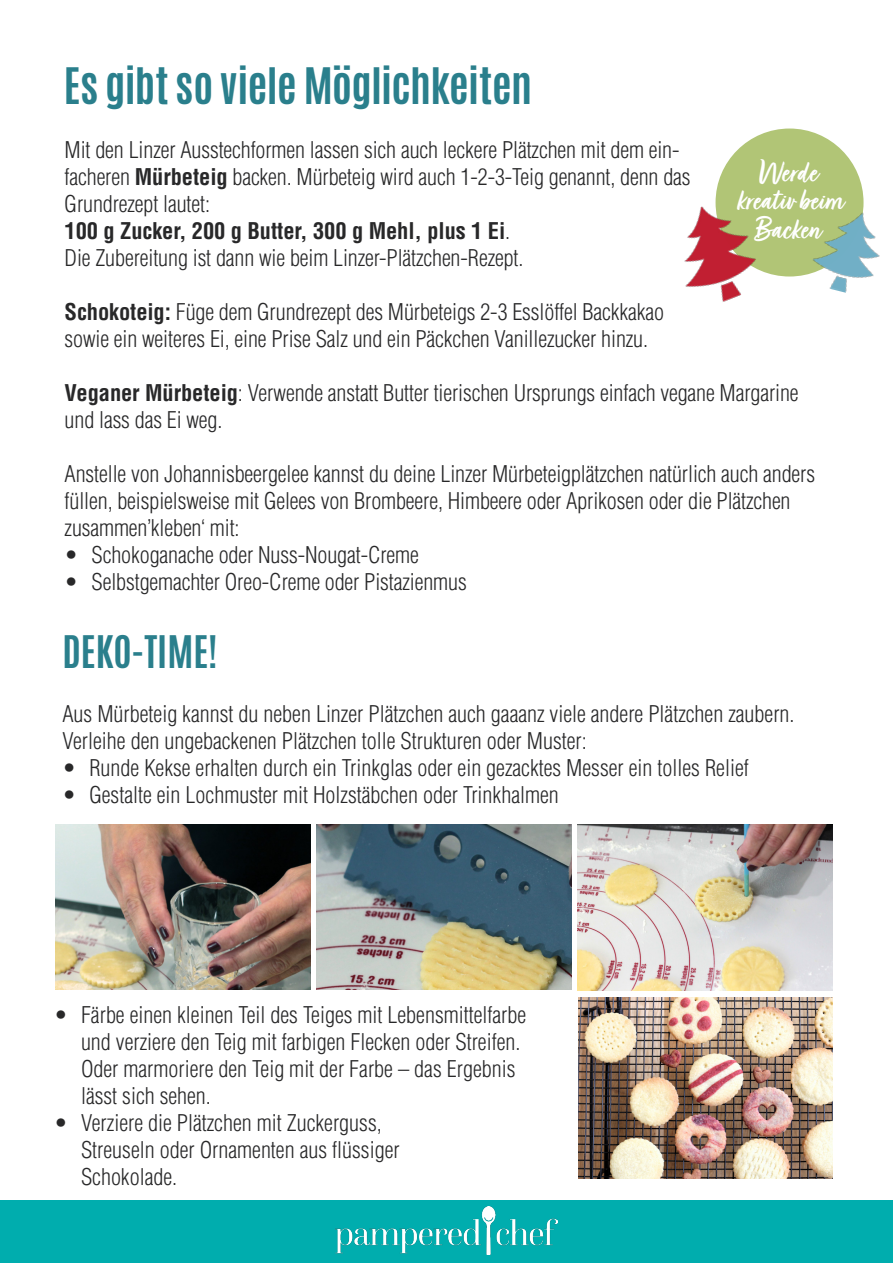
<style>
.page{position:relative;width:893px;height:1263px;background:#fff}
.page>*{position:absolute;margin:0;border:0;box-sizing:border-box;transform-origin:0 0}
.t1{font:700 42px "Antonio";letter-spacing:-.015em;color:#2a7f8c}
.t2{font:700 37.5px "Antonio";color:#2a7f8c}
.t3{font:33px "Turbinado Bold Pro";color:#fff}
.t4{font:300 condensed 22.5px/27px "Helvetica";letter-spacing:-.005em;color:#282829}
.t5{font:700 condensed 22.5px "Helvetica";letter-spacing:-.005em;color:#282829}
.s1{font-weight:700}
.s2{font-weight:300}
</style>
<div class="page">
<div style="left:0;top:1200px;width:893px;height:63px;background:#00adae"></div>
<img style="left:335px;top:1206px;width:223px;height:48px">
<img style="left:55px;top:825px;width:255px;height:165px">
<img style="left:316px;top:825px;width:255px;height:165px">
<img style="left:577px;top:825px;width:255px;height:166px">
<div style="left:715px;top:129px;width:148px;height:147px;background:#b1c576;border-radius:50%"></div>
<img style="left:807px;top:195px;width:73px;height:98px">
<img style="left:684px;top:189px;width:99px;height:113px">
<img style="left:578px;top:998px;width:255px;height:181px">
<p class="t1" style="left:64px;top:55px;width:470px">Es gibt so viele Möglichkeiten</p>
<p class="t4" style="left:65px;top:136px;width:627px">Mit den Linzer Ausstechformen lassen sich auch leckere Plätzchen mit dem ein&shy;facheren <span class="s1">Mürbeteig</span> backen. Mürbeteig wird auch 1-2-3-Teig genannt, denn das<br>Grundrezept lautet:</p>
<p class="t5" style="left:65px;top:217px;width:447px">100 g Zucker, 200 g Butter, 300 g Mehl, plus 1 Ei<span class="s2">.</span></p>
<p class="t4" style="left:65px;top:244px;width:460px">Die Zubereitung ist dann wie beim Linzer-Plätzchen-Rezept.</p>
<p class="t4" style="left:65px;top:298px;width:601px"><span class="s1">Schokoteig:</span> Füge dem Grundrezept des Mürbeteigs 2-3 Esslöffel Backkakao sowie ein weiteres Ei, eine Prise Salz und ein Päckchen Vanillezucker hinzu.</p>
<p class="t4" style="left:65px;top:379px;width:736px"><span class="s1">Veganer Mürbeteig</span>: Verwende anstatt Butter tierischen Ursprungs einfach vegane Margarine und lass das Ei weg.</p>
<p class="t4" style="left:65px;top:460px;width:752px">Anstelle von Johannisbeergelee kannst du deine Linzer Mürbeteigplätzchen natürlich auch anders füllen, beispielsweise mit Gelees von Brombeere, Himbeere oder Aprikosen oder die Plätzchen zusammen’kleben‘ mit:</p>
<p class="t4" style="left:65px;top:541px;width:356px">• Schokoganache oder Nuss-Nougat-Creme</p>
<p class="t4" style="left:65px;top:568px;width:404px">• Selbstgemachter Oreo-Creme oder Pistazienmus</p>
<p class="t3" style="left:759px;top:154px;width:61px">Werde</p>
<p class="t3" style="left:737px;top:183px;width:109px">kreativ beim</p>
<p class="t3" style="left:755px;top:211px;width:68px">Backen</p>
<p class="t2" style="left:62px;top:624px;width:157px">DEKO-TIME!</p>
<p class="t4" style="left:62px;top:700px;width:734px">Aus Mürbeteig kannst du neben Linzer Plätzchen auch gaaanz viele andere Plätzchen zaubern.</p>
<p class="t4" style="left:62px;top:727px;width:526px">Verleihe den ungebackenen Plätzchen tolle Strukturen oder Muster:</p>
<p class="t4" style="left:62px;top:754px;width:688px">• Runde Kekse erhalten durch ein Trinkglas oder ein gezacktes Messer ein tolles Relief</p>
<p class="t4" style="left:62px;top:781px;width:498px">• Gestalte ein Lochmuster mit Holzstäbchen oder Trinkhalmen</p>
<p class="t4" style="left:54px;top:1001px;width:474px">• Färbe einen kleinen Teil des Teiges mit Lebensmittelfarbe</p>
<p class="t4" style="left:81px;top:1028px;width:441px">und verziere den Teig mit farbigen Flecken oder Streifen.</p>
<p class="t4" style="left:81px;top:1055px;width:436px">Oder marmoriere den Teig mit der Farbe – das Ergebnis</p>
<p class="t4" style="left:81px;top:1082px;width:131px">lässt sich sehen.</p>
<p class="t4" style="left:54px;top:1109px;width:329px">• Verziere die Plätzchen mit Zuckerguss,</p>
<p class="t4" style="left:81px;top:1136px;width:320px">Streuseln oder Ornamenten aus flüssiger</p>
<p class="t4" style="left:81px;top:1163px;width:98px">Schokolade.</p>
</div>
